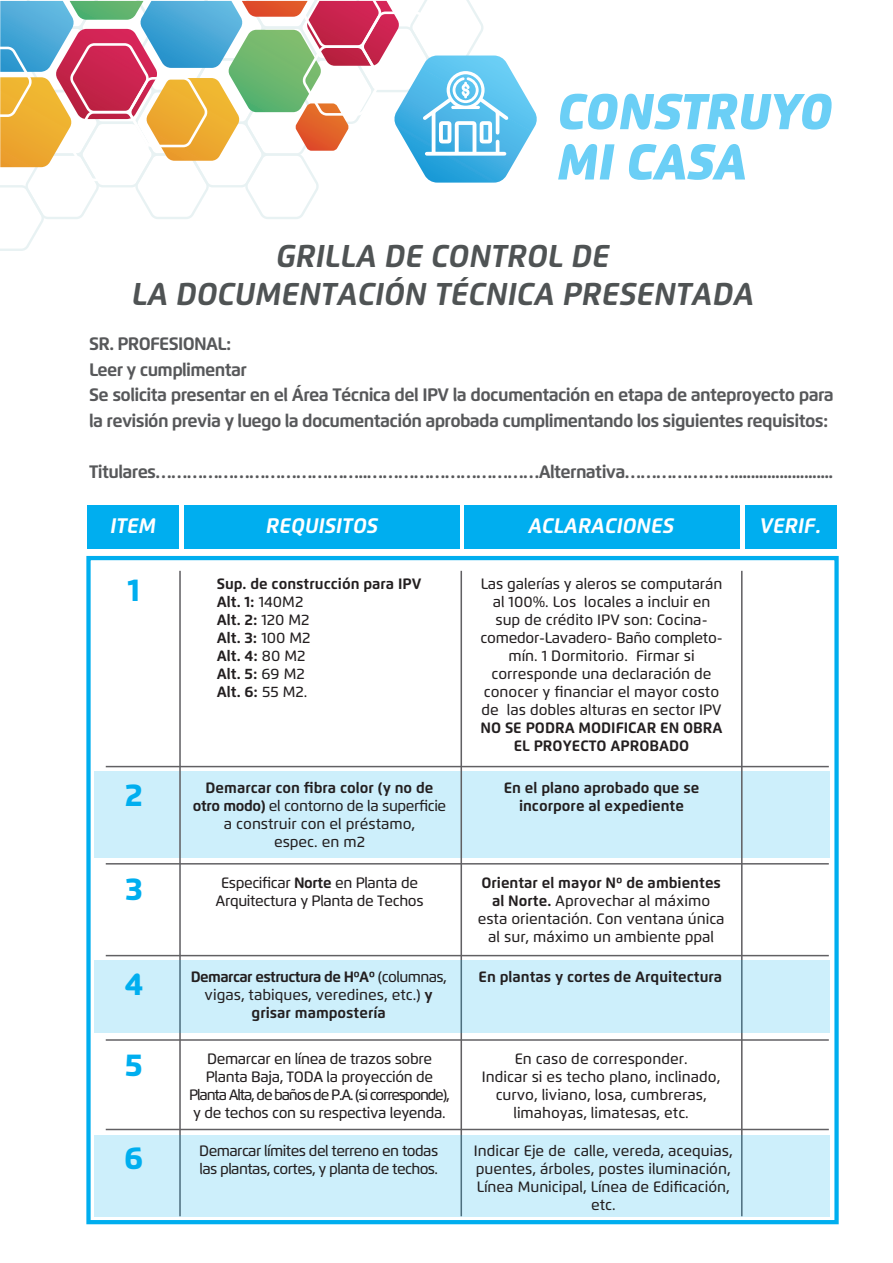
<style>
.page{position:relative;width:893px;height:1263px;background:#fff}
.page>*{position:absolute;margin:0;border:0;box-sizing:border-box;transform-origin:0 0}
.t1{font:italic 900 50.25px/50.2px "Flexo";letter-spacing:-.01em;color:#6bcff6}
.t2{font:italic 700 31.5px/37.8px "Flexo";color:#4f5354;text-align:center}
.t3{font:800 31.5px "Flexo";color:#00aeef}
.t4{font:italic 700 21px "Flexo";color:#fff}
.t5{font:700 18px/25.5px "Flexo";letter-spacing:-.035em;color:#57585a}
.t6{font:500 15px/18px "Flexo";color:#231f20;text-align:center}
.t7{font:700 15px/18px "Flexo";color:#231f20}
.t8{font:500 15px/18px "Flexo";letter-spacing:-.025em;color:#231f20;text-align:center}
.t9{font:700 15px/18px "Flexo";letter-spacing:-.04em;color:#231f20;text-align:center}
.t10{font:500 15px/18px "Flexo";letter-spacing:-.04em;color:#231f20}
.s1{font-weight:500}
.s2{font-weight:700}
</style>
<div class="page">
<div style="left:94px;top:772px;width:736px;height:86px;background:#cdeffb"></div>
<svg style="left:0;top:0;width:537px;height:251px"></svg>
<hr style="left:451px;top:106px;width:29px;height:3px;background:#fff;border-radius:2px">
<div style="left:87px;top:505px;width:92px;height:43px;background:#00aeef"></div>
<div style="left:745px;top:505px;width:92px;height:43px;background:#00aeef"></div>
<div style="left:185px;top:505px;width:275px;height:43px;background:#00aeef"></div>
<div style="left:464px;top:505px;width:275px;height:43px;background:#00aeef"></div>
<div style="left:86px;top:556px;width:753px;height:668px;border:4px solid #00aeef"></div>
<hr style="left:179px;top:571px;width:2px;height:645px;background:#616063">
<hr style="left:460px;top:571px;width:2px;height:645px;background:#616063">
<hr style="left:741px;top:571px;width:2px;height:645px;background:#616063">
<hr style="left:106px;top:766px;width:723px;height:1px;background:#616063">
<div style="left:94px;top:961px;width:736px;height:72px;background:#cdeffb"></div>
<hr style="left:106px;top:955px;width:723px;height:1px;background:#616063">
<div style="left:94px;top:1135px;width:736px;height:81px;background:#cdeffb"></div>
<hr style="left:106px;top:1129px;width:723px;height:1px;background:#616063">
<hr style="left:106px;top:863px;width:723px;height:1px;background:#616063">
<hr style="left:106px;top:1039px;width:723px;height:2px;background:#616063">
<h1 class="t1" style="left:557px;top:86px;width:277px">CONSTRUYO<br>MI CASA</h1>
<h2 class="t2" style="left:131px;top:237px;width:624px">GRILLA DE CONTROL DE<br>LA DOCUMENTACIÓN TÉCNICA PRESENTADA</h2>
<p class="t5" style="left:89px;top:331px;width:746px">SR. PROFESIONAL:<br>Leer y cumplimentar<br>Se solicita presentar en el Área Técnica del IPV la documentación en etapa de anteproyecto para la revisión previa y luego la documentación aprobada cumplimentando los siguientes requisitos:</p>
<p class="t5" style="left:89px;top:458px;width:746px">Titulares…………………………………..……………………………Alternativa…………………........................</p>
<h3 class="t4" style="left:110px;top:513px;width:47px">ITEM</h3>
<h3 class="t4" style="left:266px;top:513px;width:113px">REQUISITOS</h3>
<h3 class="t4" style="left:528px;top:513px;width:147px">ACLARACIONES</h3>
<h3 class="t4" style="left:760px;top:513px;width:62px">VERIF.</h3>
<h2 class="t3" style="left:128px;top:571px;width:14px">1</h2>
<p class="t7" style="left:217px;top:574px;width:206px">Sup. de construcción para IPV<br>Alt. 1: <span class="s1">140M2<br></span>Alt. 2: <span class="s1">120 M2<br></span>Alt. 3: <span class="s1">100 M2<br></span>Alt. 4: <span class="s1">80 M2<br></span>Alt. 5: <span class="s1">69 M2<br></span>Alt. 6: <span class="s1">55 M2.</span></p>
<p class="t6" style="left:480px;top:574px;width:244px">Las galerías y aleros se computarán al 100%. Los locales a incluir en sup de crédito IPV son: Cocina&shy;comedor-Lavadero- Baño completo&shy;mín. 1 Dormitorio. Firmar si corresponde una declaración de conocer y financiar el mayor costo de las dobles alturas en sector IPV</p>
<p class="t7" style="left:480px;top:718px;width:244px;text-align:center">NO SE PODRA MODIFICAR EN OBRA<br>EL PROYECTO APROBADO</p>
<h2 class="t3" style="left:125px;top:775px;width:20px">2</h2>
<p class="t6" style="left:193px;top:779px;width:255px"><span class="s2">Demarcar con fibra color (y no de otro modo)</span> el contorno de la superficie a construir con el préstamo,<br>espec. en m2</p>
<p class="t7" style="left:504px;top:779px;width:197px">En el plano aprobado que se</p>
<p class="t7" style="left:519px;top:797px;width:167px">incorpore al expediente</p>
<h2 class="t3" style="left:125px;top:869px;width:19px">3</h2>
<p class="t8" style="left:215px;top:873px;width:210px">Especificar <span class="s2">Norte</span> en Planta de<br>Arquitectura y Planta de Techos</p>
<p class="t6" style="left:478px;top:873px;width:248px"><span class="s2">Orientar el mayor Nº de ambientes al Norte.</span> Aprovechar al máximo esta orientación. Con ventana única al sur, máximo un ambiente ppal</p>
<h2 class="t3" style="left:124px;top:964px;width:21px">4</h2>
<p class="t9" style="left:191px;top:968px;width:258px">Demarcar estructura de HºAº <span class="s1">(columnas, vigas, tabiques, veredines, etc.)</span> y grisar mampostería</p>
<p class="t7" style="left:478px;top:968px;width:245px">En plantas y cortes de Arquitectura</p>
<h2 class="t3" style="left:125px;top:1046px;width:20px">5</h2>
<p class="t8" style="left:189px;top:1049px;width:262px">Demarcar en línea de trazos sobre Planta Baja, TODA la proyección de Planta Alta, de baños de P.A. (si corresponde), y de techos con su respectiva leyenda.</p>
<p class="t6" style="left:482px;top:1049px;width:240px">En caso de corresponder.<br>Indicar si es techo plano, inclinado, curvo, liviano, losa, cumbreras, limahoyas, limatesas, etc.</p>
<h2 class="t3" style="left:124px;top:1138px;width:21px">6</h2>
<p class="t10" style="left:199px;top:1142px;width:241px">Demarcar límites del terreno en todas las plantas, cortes, y planta de techos.</p>
<p class="t6" style="left:474px;top:1142px;width:260px">Indicar Eje de calle, vereda, acequias, puentes, árboles, postes iluminación,<br>Línea Municipal, Línea de Edificación, etc.</p>
</div>
